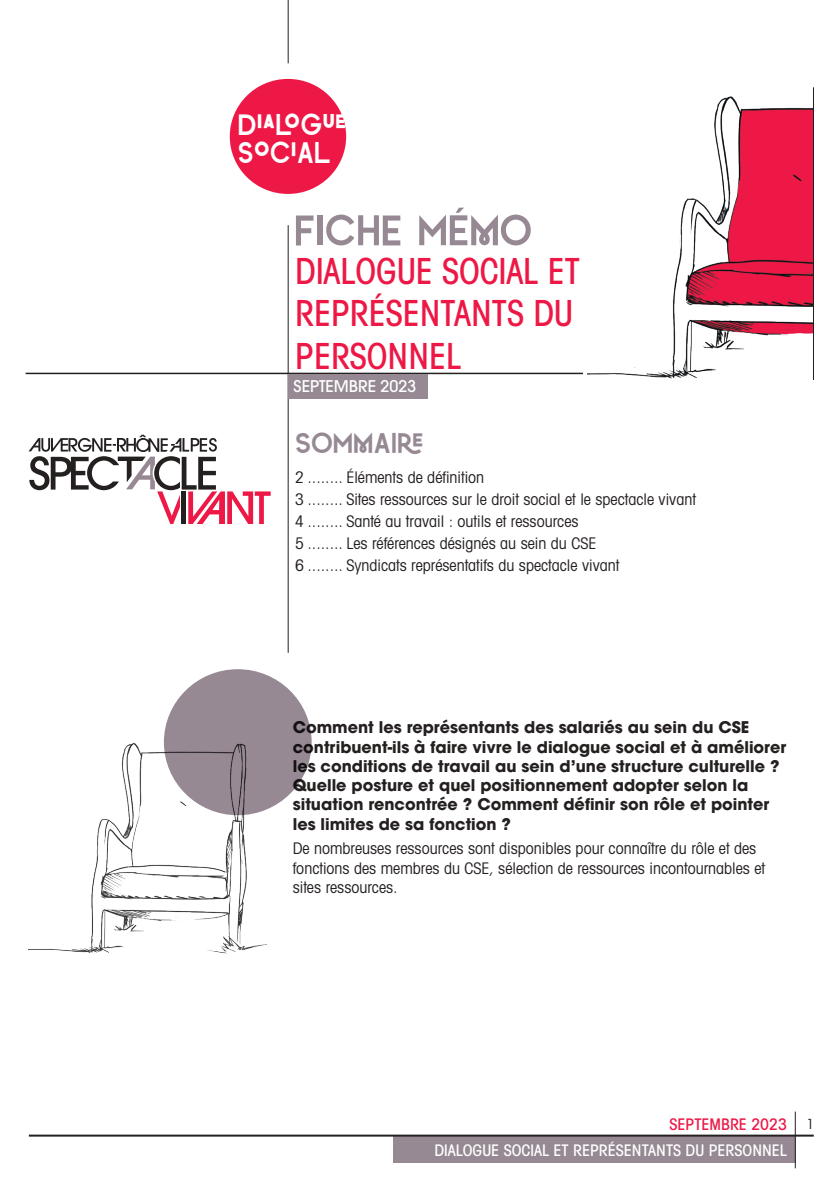
<style>
.page{position:relative;width:840px;height:1191px;background:#fff}
.page>*{position:absolute;margin:0;border:0;box-sizing:border-box;transform-origin:0 0}
.t1{font:63px "Quirk";color:#968993}
.t2{font:44px "Quirk";color:#fff;scale:.94 1}
.Titre_sommaire{font:42px "Quirk";color:#968993}
.t3{font:500 condensed 36px "Avant Garde";color:#ed1845;scale:.94 1}
.Texte_étendu{font:condensed 16px/19.2px "Avant Garde";color:#252020}
.Chapeau{font:700 16px/19.2px "Avant Garde";color:#252020}
.t4{font:500 condensed 16px "Avant Garde";color:#fff}
.t5{font:500 condensed 16px "Avant Garde";color:#ed1845}
.t6{font:500 16px "Avant Garde";color:#fff}
.t7{font:condensed 14px "Avant Garde";color:#252020}
</style>
<div class="page">
<img style="left:28px;top:741px;width:263px;height:213px">
<div style="left:164px;top:669px;width:147px;height:146px;background:#968993;border-radius:50%"></div>
<img style="left:587px;top:96px;width:225px;height:283px">
<hr style="left:812px;top:87px;width:1px;height:293px;background:#252020">
<hr style="left:26px;top:373px;width:556px;height:1px;background:#252020">
<hr style="left:288px;top:0;width:1px;height:63px;background:#252020">
<hr style="left:288px;top:225px;width:1px;height:428px;background:#252020">
<svg style="left:29px;top:435px;width:241px;height:89px"></svg>
<div style="left:392px;top:1135px;width:403px;height:27px;background:#968993"></div>
<div style="left:288px;top:374px;width:139px;height:24px;background:#968993"></div>
<div style="left:230px;top:79px;width:116px;height:115px;background:#ed1845;border-radius:50%"></div>
<hr style="left:794px;top:1111px;width:1px;height:57px;background:#252020">
<hr style="left:29px;top:1134px;width:784px;height:2px;background:#252020">
<p class="t2" style="left:237px;top:102px;width:117px">dialogue</p>
<p class="t2" style="left:237px;top:130px;width:92px">sociAl</p>
<h1 class="t1" style="left:294px;top:199px;width:239px">FICHE MÉmO</h1>
<p class="t3" style="left:295px;top:249px;width:304px">DIALOGUE SOCIAL ET</p>
<p class="t3" style="left:295px;top:291px;width:297px">REPRÉSENTANTS DU</p>
<p class="t3" style="left:295px;top:333px;width:178px">PERSONNEL</p>
<p class="t6" style="left:293px;top:376px;width:124px">SEPTEMBRE 2023</p>
<p class="Titre_sommaire" style="left:295px;top:421px;width:130px">SOMmAIre</p>
<p class="Texte_étendu" style="left:295px;top:467px;width:190px">2 ........ Éléments de définition</p>
<p class="Texte_étendu" style="left:295px;top:489px;width:402px">3 ........ Sites ressources sur le droit social et le spectacle vivant</p>
<p class="Texte_étendu" style="left:295px;top:511px;width:284px">4 ........ Santé au travail : outils et ressources</p>
<p class="Texte_étendu" style="left:295px;top:534px;width:302px">5 ........ Les références désignés au sein du CSE</p>
<p class="Texte_étendu" style="left:295px;top:556px;width:325px">6 ........ Syndicats représentatifs du spectacle vivant</p>
<p class="Chapeau" style="left:292px;top:718px;width:494px">Comment les représentants des salariés au sein du CSE contribuent-ils à faire vivre le dialogue social et à améliorer les conditions de travail au sein d’une structure culturelle ?<br>Quelle posture et quel positionnement adopter selon la situation rencontrée ? Comment définir son rôle et pointer les limites de sa fonction ?</p>
<p class="Texte_étendu" style="left:292px;top:838px;width:473px">De nombreuses ressources sont disponibles pour connaître du rôle et des fonctions des membres du CSE, sélection de ressources incontournables et sites ressources.</p>
<p class="t5" style="left:669px;top:1114px;width:119px">SEPTEMBRE 2023</p>
<p class="t4" style="left:434px;top:1140px;width:354px">DIALOGUE SOCIAL ET REPRÉSENTANTS DU PERSONNEL</p>
<p class="t7" style="left:806px;top:1115px;width:9px">1</p>
</div>
